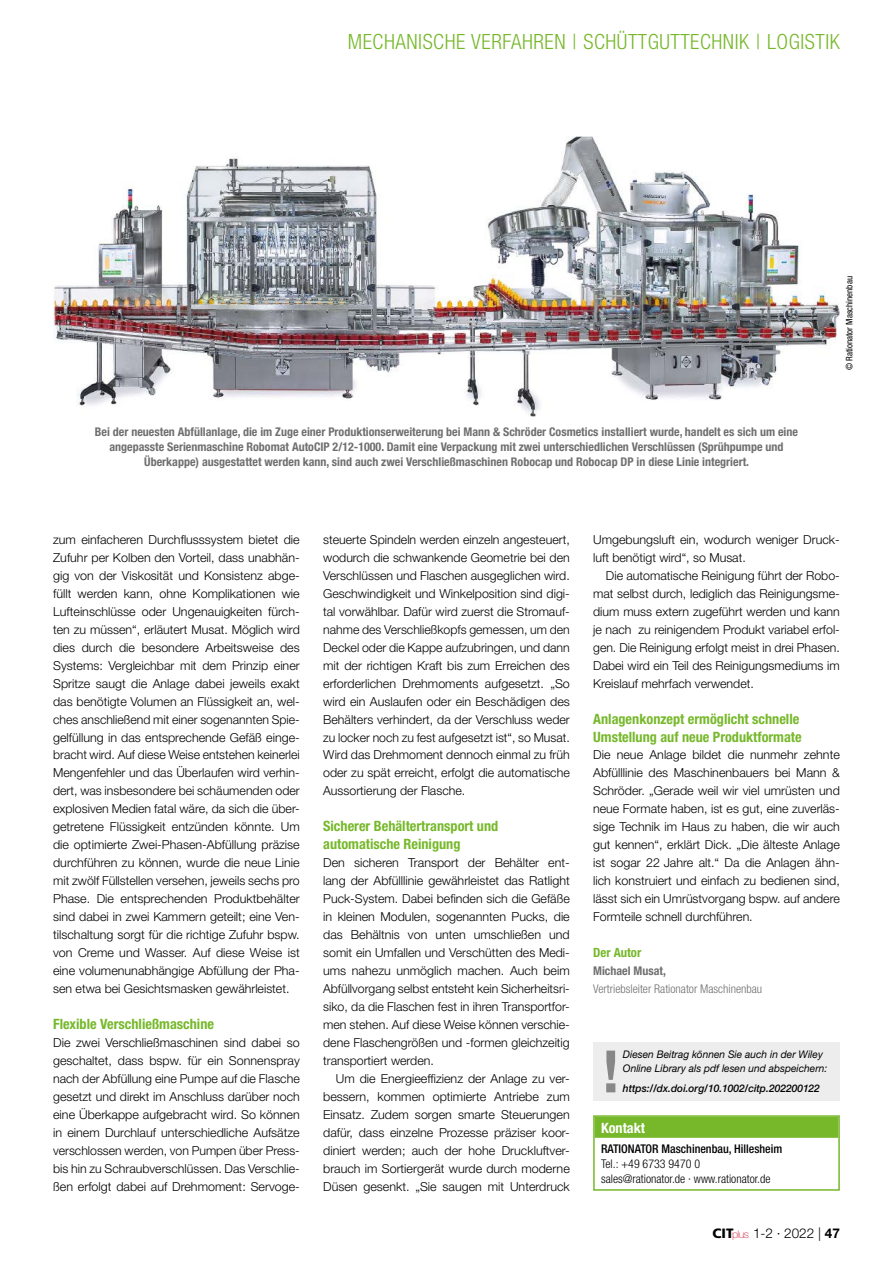
<style>
.page{position:relative;width:893px;height:1263px;background:#fff}
.page>*{position:absolute;margin:0;border:0;box-sizing:border-box;transform-origin:0 0}
.t1{font:300 condensed 21px "Helvetica Neue LT Std";letter-spacing:.025em;color:#76b82a}
.t2{font:700 condensed 14.25px/18px "Helvetica Neue LT Std";color:#76b82a}
.t3{font:700 condensed 14.25px "Helvetica Neue LT Std";color:#fff}
.t4{font:300 13.5px "Helvetica Neue LT Std";color:#000}
.t5{font:700 condensed 12.75px "Helvetica Neue LT Std";color:#76b82a}
.t6{font:300 12.3px/18px "Helvetica Neue LT Std";color:#000;text-align:justify}
.t7{font:700 condensed 12px/15px "Helvetica Neue LT Std";color:#706f6f;text-align:center}
.t8{font:300 condensed 12px/15px "Helvetica Neue LT Std";color:#000}
.t9{font:300 condensed 12px "Helvetica Neue LT Std";color:#706f6f}
.t10{font:500 condensed 12px "Helvetica Neue LT Std";color:#000}
.t11{font:italic 10.5px/13.5px "Helvetica Neue LT Std";color:#000}
.t12{font:italic 500 10.5px "Helvetica Neue LT Std";color:#000}
.t13{font:condensed 9px "Helvetica Neue LT Std";color:#000}
.s1{font-family:"Frutiger LT Com";font-weight:900}
.s2{font-weight:100;font-size:10.65px;color:#ce1531}
.s3{font-weight:700}
</style>
<div class="page">
<div style="left:595px;top:1117px;width:243px;height:21px;background:#76b82a"></div>
<div style="left:593px;top:1115px;width:247px;height:76px;border:2px solid #76b82a"></div>
<div style="left:593px;top:1042px;width:247px;height:59px;background:#ededed"></div>
<svg style="left:606px;top:1050px;width:9px;height:42px"></svg>
<img style="left:53px;top:136px;width:787px;height:281px">
<h1 class="t1" style="left:348px;top:29px;width:493px">Mechanische Verfahren | Schüttguttechnik | Logistik</h1>
<p class="t7" style="left:95px;top:424px;width:704px">Bei der neuesten Abfüllanlage, die im Zuge einer Produktionserweiterung bei Mann &amp; Schröder Cosmetics installiert wurde, handelt es sich um eine angepasste Serienmaschine Robomat AutoCIP 2/12-1000. Damit eine Verpackung mit zwei unterschiedlichen Verschlüssen (Sprühpumpe und<br>Überkappe) ausgestattet werden kann, sind auch zwei Verschließmaschinen Robocap und Robocap DP in diese Linie integriert.</p>
<p class="t13" style="left:844px;top:370px;width:96px;rotate:-90deg">© Rationator Maschinenbau</p>
<p class="t6" style="left:53px;top:530px;width:248px">zum einfacheren Durchflusssystem bietet die Zufuhr per Kolben den Vorteil, dass unabhän&shy;gig von der Viskosität und Konsistenz abge&shy;füllt werden kann, ohne Komplikationen wie Lufteinschlüsse oder Ungenauigkeiten fürch&shy;ten zu müssen“, erläutert Musat. Möglich wird dies durch die besondere Arbeitsweise des Systems: Vergleichbar mit dem Prinzip einer Spritze saugt die Anlage dabei jeweils exakt das benötigte Volumen an Flüssigkeit an, wel&shy;ches anschließend mit einer sogenannten Spie&shy;gelfüllung in das entsprechende Gefäß einge&shy;bracht wird. Auf diese Weise entstehen keinerlei Mengenfehler und das Überlaufen wird verhin&shy;dert, was insbesondere bei schäumenden oder explosiven Medien fatal wäre, da sich die über&shy;getretene Flüssigkeit entzünden könnte. Um die optimierte Zwei-Phasen-Abfüllung präzise durchführen zu können, wurde die neue Linie mit zwölf Füllstellen versehen, jeweils sechs pro Phase. Die entsprechenden Produktbehälter sind dabei in zwei Kammern geteilt; eine Ven&shy;tilschaltung sorgt für die richtige Zufuhr bspw. von Creme und Wasser. Auf diese Weise ist eine volumenunabhängige Abfüllung der Pha&shy;sen etwa bei Gesichtsmasken gewährleistet.</p>
<p class="t2" style="left:53px;top:1015px;width:162px">Flexible Verschließmaschine</p>
<p class="t6" style="left:53px;top:1033px;width:248px">Die zwei Verschließmaschinen sind dabei so geschaltet, dass bspw. für ein Sonnenspray nach der Abfüllung eine Pumpe auf die Flasche gesetzt und direkt im Anschluss darüber noch eine Überkappe aufgebracht wird. So können in einem Durchlauf unterschiedliche Aufsätze verschlossen werden, von Pumpen über Press&shy;bis hin zu Schraubverschlüssen. Das Verschlie&shy;ßen erfolgt dabei auf Drehmoment: Servoge-</p>
<p class="t6" style="left:323px;top:530px;width:248px">steuerte Spindeln werden einzeln angesteuert, wodurch die schwankende Geometrie bei den Verschlüssen und Flaschen ausgeglichen wird.<br>Geschwindigkeit und Winkelposition sind digi&shy;tal vorwählbar. Dafür wird zuerst die Stromauf&shy;nahme des Verschließkopfs gemessen, um den Deckel oder die Kappe aufzubringen, und dann mit der richtigen Kraft bis zum Erreichen des erforderlichen Drehmoments aufgesetzt. „So wird ein Auslaufen oder ein Beschädigen des Behälters verhindert, da der Verschluss weder zu locker noch zu fest aufgesetzt ist“, so Musat.<br>Wird das Drehmoment dennoch einmal zu früh oder zu spät erreicht, erfolgt die automatische Aussortierung der Flasche.</p>
<p class="t2" style="left:323px;top:817px;width:177px">Sicherer Behältertransport und automatische Reinigung</p>
<p class="t6" style="left:323px;top:854px;width:248px">Den sicheren Transport der Behälter ent&shy;lang der Abfülllinie gewährleistet das Ratlight Puck-System. Dabei befinden sich die Gefäße in kleinen Modulen, sogenannten Pucks, die das Behältnis von unten umschließen und somit ein Umfallen und Verschütten des Medi&shy;ums nahezu unmöglich machen. Auch beim Abfüllvorgang selbst entsteht kein Sicherheitsri&shy;siko, da die Flaschen fest in ihren Transportfor&shy;men stehen. Auf diese Weise können verschie&shy;dene Flaschengrößen und -formen gleichzeitig transportiert werden.</p>
<p class="t6" style="left:323px;top:1069px;width:248px;text-indent:13px">Um die Energieeffizienz der Anlage zu ver&shy;bessern, kommen optimierte Antriebe zum Einsatz. Zudem sorgen smarte Steuerungen dafür, dass einzelne Prozesse präziser koor&shy;diniert werden; auch der hohe Druckluftver&shy;brauch im Sortiergerät wurde durch moderne Düsen gesenkt. „Sie saugen mit Unterdruck</p>
<p class="t6" style="left:593px;top:530px;width:248px">Umgebungsluft ein, wodurch weniger Druck&shy;luft benötigt wird“, so Musat.</p>
<p class="t6" style="left:593px;top:566px;width:248px;text-indent:13px">Die automatische Reinigung führt der Robo&shy;mat selbst durch, lediglich das Reinigungsme&shy;dium muss extern zugeführt werden und kann je nach zu reinigendem Produkt variabel erfol&shy;gen. Die Reinigung erfolgt meist in drei Phasen.<br>Dabei wird ein Teil des Reinigungsmediums im Kreislauf mehrfach verwendet.</p>
<p class="t2" style="left:593px;top:709px;width:210px">Anlagenkonzept ermöglicht schnelle<br>Umstellung auf neue Produktformate</p>
<p class="t6" style="left:593px;top:746px;width:248px">Die neue Anlage bildet die nunmehr zehnte Abfülllinie des Maschinenbauers bei Mann &amp; Schröder. „Gerade weil wir viel umrüsten und neue Formate haben, ist es gut, eine zuverläs&shy;sige Technik im Haus zu haben, die wir auch gut kennen“, erklärt Dick. „Die älteste Anlage ist sogar 22 Jahre alt.“ Da die Anlagen ähn&shy;lich konstruiert und einfach zu bedienen sind, lässt sich ein Umrüstvorgang bspw. auf andere Formteile schnell durchführen.</p>
<p class="t5" style="left:593px;top:945px;width:50px">Der Autor</p>
<p class="t7" style="left:593px;top:963px;width:74px">Michael Musat,</p>
<p class="t9" style="left:593px;top:982px;width:171px">Vertriebsleiter Rationator Maschinenbau</p>
<p class="t11" style="left:623px;top:1047px;width:206px">Diesen Beitrag können Sie auch in der Wiley<br>Online Library als pdf lesen und abspeichern:</p>
<p class="t12" style="left:623px;top:1082px;width:198px">https://dx.doi.org/10.1002/citp.202200122</p>
<p class="t3" style="left:601px;top:1119px;width:46px">Kontakt</p>
<p class="t10" style="left:601px;top:1141px;width:183px">RATIONATOR Maschinenbau, Hillesheim</p>
<p class="t8" style="left:601px;top:1156px;width:171px">Tel.: +49 6733 9470 0 sales@rationator.de · www.rationator.de</p>
<p class="t4" style="left:712px;top:1224px;width:129px"><span class="s1">CIT</span><span class="s2">plus</span> 1-2 · 2022 | <span class="s3">47</span></p>
</div>
